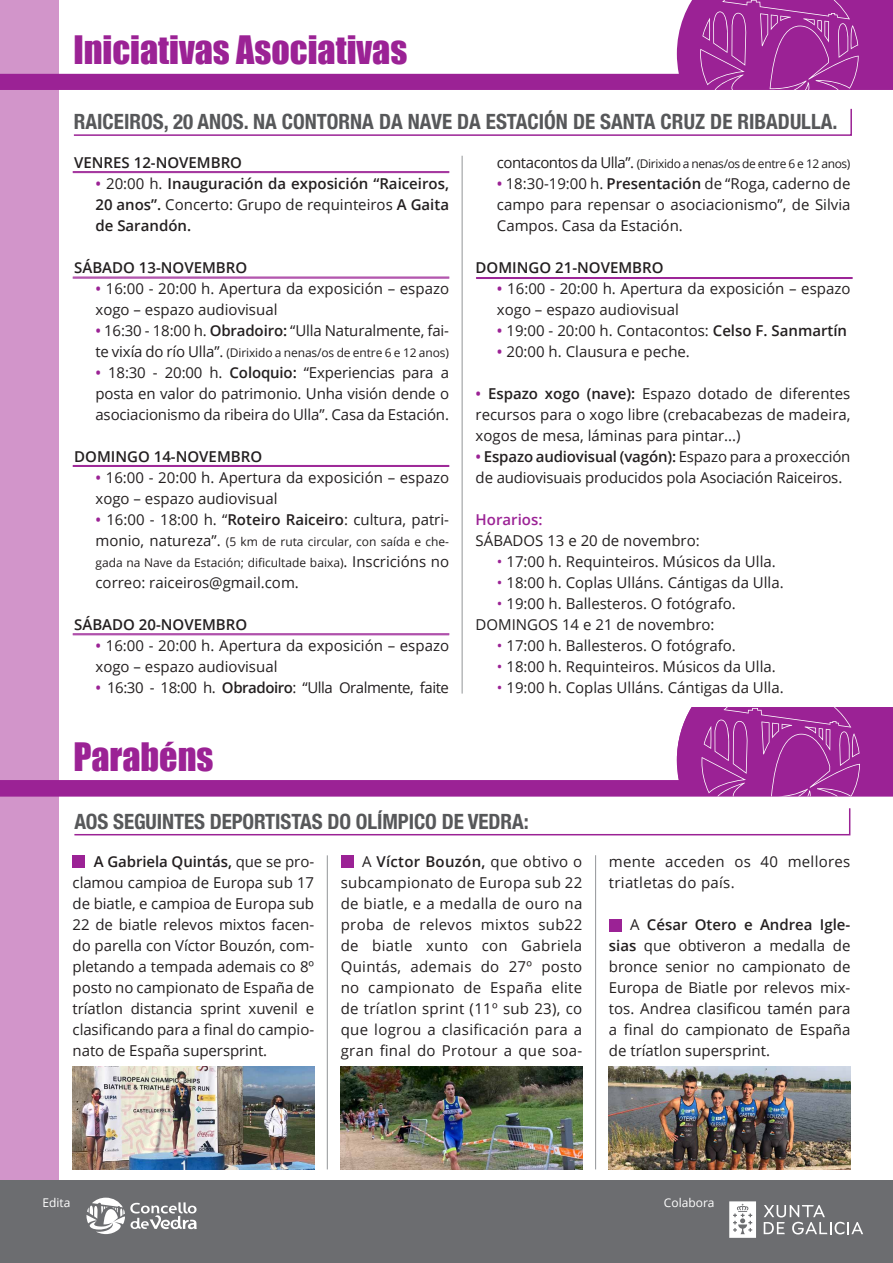
<style>
.page{position:relative;width:893px;height:1263px;background:#fff}
.page>*{position:absolute;margin:0;border:0;box-sizing:border-box;transform-origin:0 0}
.Encabezado_1{font:36px "Impact";color:#9b2295}
.Titulares_Noticias{font:700 condensed 21px "Helvetica Neue";color:#57585a}
.Texto{font:15px/21px "Open Sans";color:#231f20;text-align:justify}
.Texto-2{font:600 15px/21px "Open Sans";color:#231f20;text-align:justify}
.Texto-3{font:15px "Open Sans";letter-spacing:-.03em;color:#231f20}
.Texto-4{font:15px/21px "Open Sans";letter-spacing:.02em;color:#231f20}
.Texto-5{font:600 15px "Open Sans";color:#9b2295}
.Texto-6{font:12px/21px "Open Sans";color:#231f20}
.Texto-7{font:12px "Open Sans";letter-spacing:-.03em;color:#231f20}
.Titulares_2{font:12px "Open Sans";color:#fff}
.s1{color:#9b2295}
.s2{font-weight:400}
.s3{font-weight:600;color:#9b2295}
.s4{font-weight:600}
.s5{font-size:15px}
</style>
<div class="page">
<div style="left:0;top:0;width:58px;height:1263px;background:#d295ca"></div>
<div style="left:0;top:1180px;width:893px;height:83px;background:#6c6d70"></div>
<svg style="left:86px;top:1197px;width:111px;height:37px"></svg>
<svg style="left:0;top:0;width:893px;height:90px"></svg>
<svg style="left:700px;top:0;width:159px;height:90px"></svg>
<svg style="left:729px;top:1201px;width:27px;height:37px"></svg>
<svg style="left:764px;top:1205px;width:99px;height:29px"></svg>
<svg style="left:74px;top:808px;width:777px;height:28px"></svg>
<div style="left:73px;top:855px;width:12px;height:13px;background:#9b2295"></div>
<img style="left:72px;top:1066px;width:242px;height:103px">
<svg style="left:0;top:707px;width:893px;height:89px"></svg>
<svg style="left:701px;top:707px;width:159px;height:89px"></svg>
<svg style="left:73px;top:108px;width:779px;height:28px"></svg>
<hr style="left:462px;top:156px;width:1px;height:537px;background:#939598">
<div style="left:341px;top:855px;width:12px;height:13px;background:#9b2295"></div>
<img style="left:340px;top:1066px;width:242px;height:103px">
<img style="left:609px;top:1066px;width:241px;height:103px">
<hr style="left:327px;top:855px;width:1px;height:314px;background:#939598">
<hr style="left:595px;top:855px;width:1px;height:314px;background:#939598">
<div style="left:609px;top:919px;width:12px;height:12px;background:#9b2295"></div>
<hr style="left:73px;top:171px;width:376px;height:1px;background:#9b2295">
<hr style="left:73px;top:172px;width:376px;height:1px;background:#9b2295">
<hr style="left:73px;top:277px;width:376px;height:1px;background:#9b2295">
<hr style="left:73px;top:278px;width:376px;height:1px;background:#9b2295">
<hr style="left:73px;top:465px;width:376px;height:1px;background:#9b2295">
<hr style="left:73px;top:466px;width:376px;height:1px;background:#9b2295">
<hr style="left:73px;top:633px;width:376px;height:1px;background:#9b2295">
<hr style="left:73px;top:634px;width:376px;height:1px;background:#9b2295">
<hr style="left:476px;top:277px;width:376px;height:1px;background:#9b2295">
<hr style="left:476px;top:278px;width:376px;height:1px;background:#9b2295">
<p class="Encabezado_1" style="left:73px;top:22px;width:336px">Iniciativas Asociativas</p>
<p class="Titulares_Noticias" style="left:74px;top:104px;width:765px">RAICEIROS, 20 ANOS. NA CONTORNA DA NAVE DA ESTACIÓN DE SANTA CRUZ DE RIBADULLA.</p>
<p class="Texto-2" style="left:74px;top:152px;width:169px">VENRES 12-NOVEMBRO</p>
<p class="Texto-2" style="left:95px;top:173px;width:355px"><span class="s1">•</span> <span class="s2">20:00 h.</span> Inauguración da exposición “Raiceiros, 20 anos”. <span class="s2">Concerto: Grupo de requinteiros</span> A Gaita de Sarandón.</p>
<p class="Texto-2" style="left:74px;top:257px;width:175px">SÁBADO 13-NOVEMBRO</p>
<p class="Texto" style="left:95px;top:278px;width:355px"><span class="s3">•</span> 16:00 - 20:00 h. Apertura da exposición – espazo xogo – espazo audiovisual</p>
<p class="Texto" style="left:95px;top:320px;width:355px"><span class="s3">•</span> 16:30 - 18:00 h. <span class="s4">Obradoiro:</span> “Ulla Naturalmente, fai-</p>
<p class="Texto-6" style="left:95px;top:342px;width:355px"><span class="s5">te vixía do río Ulla”.</span> (Dirixido a nenas/os de entre 6 e 12 anos)</p>
<p class="Texto" style="left:95px;top:362px;width:355px"><span class="s3">•</span> 18:30 - 20:00 h. <span class="s4">Coloquio:</span> “Experiencias para a posta en valor do patrimonio. Unha visión dende o asociacionismo da ribeira do Ulla”. Casa da Estación.</p>
<p class="Texto-2" style="left:74px;top:446px;width:189px">DOMINGO 14-NOVEMBRO</p>
<p class="Texto" style="left:95px;top:467px;width:355px"><span class="s3">•</span> 16:00 - 20:00 h. Apertura da exposición – espazo xogo – espazo audiovisual</p>
<p class="Texto" style="left:95px;top:509px;width:355px"><span class="s3">•</span> 16:00 - 18:00 h. “<span class="s4">Roteiro Raiceiro</span>: cultura, patri-</p>
<p class="Texto-6" style="left:95px;top:531px;width:355px"><span class="s5">monio, natureza”.</span> (5 km de ruta circular, con saída e che&shy;gada na Nave da Estación; dificultade baixa)<span class="s5">. Inscricións no</span></p>
<p class="Texto" style="left:95px;top:572px;width:205px">correo: raiceiros@gmail.com.</p>
<p class="Texto-2" style="left:74px;top:614px;width:175px">SÁBADO 20-NOVEMBRO</p>
<p class="Texto" style="left:95px;top:635px;width:355px"><span class="s3">•</span> 16:00 - 20:00 h. Apertura da exposición – espazo xogo – espazo audiovisual</p>
<p class="Texto-3" style="left:95px;top:677px;width:355px"><span class="s3">•</span> 16:30 - 18:00 h. <span class="s4">Obradoiro</span>: “Ulla Oralmente, faite</p>
<p class="Encabezado_1" style="left:73px;top:729px;width:142px">Parabéns</p>
<p class="Texto-7" style="left:497px;top:155px;width:355px"><span class="s5">contacontos da Ulla”.</span> (Dirixido a nenas/os de entre 6 e 12 anos)</p>
<p class="Texto" style="left:497px;top:173px;width:355px"><span class="s3">•</span> 18:30-19:00 h. <span class="s4">Presentación</span> de “Roga, caderno de campo para repensar o asociacionismo”, de Silvia Campos. Casa da Estación.</p>
<p class="Texto-2" style="left:476px;top:257px;width:189px">DOMINGO 21-NOVEMBRO</p>
<p class="Texto" style="left:497px;top:278px;width:355px"><span class="s3">•</span> 16:00 - 20:00 h. Apertura da exposición – espazo xogo – espazo audiovisual</p>
<p class="Texto" style="left:497px;top:320px;width:352px"><span class="s3">•</span> 19:00 - 20:00 h. Contacontos: <span class="s4">Celso F. Sanmartín</span></p>
<p class="Texto" style="left:497px;top:341px;width:195px"><span class="s3">•</span> 20:00 h. Clausura e peche.</p>
<p class="Texto" style="left:476px;top:383px;width:376px"><span class="s3">•</span> <span class="s4">Espazo xogo (nave):</span> Espazo dotado de diferentes recursos para o xogo libre (crebacabezas de madeira, xogos de mesa, láminas para pintar...)</p>
<p class="Texto" style="left:476px;top:446px;width:376px"><span class="s3">•</span> <span class="s4">Espazo audiovisual (vagón):</span> Espazo para a proxección de audiovisuais producidos pola Asociación Raiceiros.</p>
<p class="Texto-5" style="left:476px;top:509px;width:68px">Horarios:</p>
<p class="Texto" style="left:476px;top:530px;width:226px">SÁBADOS 13 e 20 de novembro:</p>
<p class="Texto" style="left:497px;top:551px;width:280px"><span class="s1">•</span> 17:00 h. Requinteiros. Músicos da Ulla.</p>
<p class="Texto" style="left:497px;top:572px;width:288px"><span class="s1">•</span> 18:00 h. Coplas Ulláns. Cántigas da Ulla.</p>
<p class="Texto" style="left:497px;top:593px;width:240px"><span class="s1">•</span> 19:00 h. Ballesteros. O fotógrafo.</p>
<p class="Texto" style="left:476px;top:614px;width:240px">DOMINGOS 14 e 21 de novembro:</p>
<p class="Texto" style="left:497px;top:635px;width:240px"><span class="s1">•</span> 17:00 h. Ballesteros. O fotógrafo.</p>
<p class="Texto" style="left:497px;top:656px;width:280px"><span class="s1">•</span> 18:00 h. Requinteiros. Músicos da Ulla.</p>
<p class="Texto" style="left:497px;top:677px;width:288px"><span class="s1">•</span> 19:00 h. Coplas Ulláns. Cántigas da Ulla.</p>
<p class="Titulares_Noticias" style="left:74px;top:804px;width:456px">AOS SEGUINTES DEPORTISTAS DO OLÍMPICO DE VEDRA:</p>
<p class="Texto" style="left:73px;top:850px;width:243px;text-indent:21px"><span class="s4">A Gabriela Quintás,</span> que se pro&shy;clamou campioa de Europa sub 17 de biatle, e campioa de Europa sub 22 de biatle relevos mixtos facen&shy;do parella con Víctor Bouzón, com&shy;pletando a tempada ademais co 8º posto no campionato de España de tríatlon distancia sprint xuvenil e clasificando para a final do campio&shy;nato de España supersprint.</p>
<p class="Texto" style="left:341px;top:850px;width:243px;text-indent:21px">A <span class="s4">Víctor Bouzón,</span> que obtivo o subcampionato de Europa sub 22 de biatle, e a medalla de ouro na proba de relevos mixtos sub22 de biatle xunto con Gabriela Quintás, ademais do 27º posto no campionato de España elite de tríatlon sprint (11º sub 23), co que logrou a clasificación para a gran final do Protour a que soa-</p>
<p class="Texto-4" style="left:609px;top:850px;width:243px">mente acceden os 40 mellores triatletas do país.</p>
<p class="Texto" style="left:609px;top:913px;width:243px;text-indent:21px">A <span class="s4">César Otero e Andrea Igle&shy;sias</span> que obtiveron a medalla de bronce senior no campionato de Europa de Biatle por relevos mix&shy;tos. Andrea clasificou tamén para a final do campionato de España de tríatlon supersprint.</p>
<p class="Titulares_2" style="left:43px;top:1194px;width:29px">Edita</p>
<p class="Titulares_2" style="left:664px;top:1194px;width:52px">Colabora</p>
</div>
